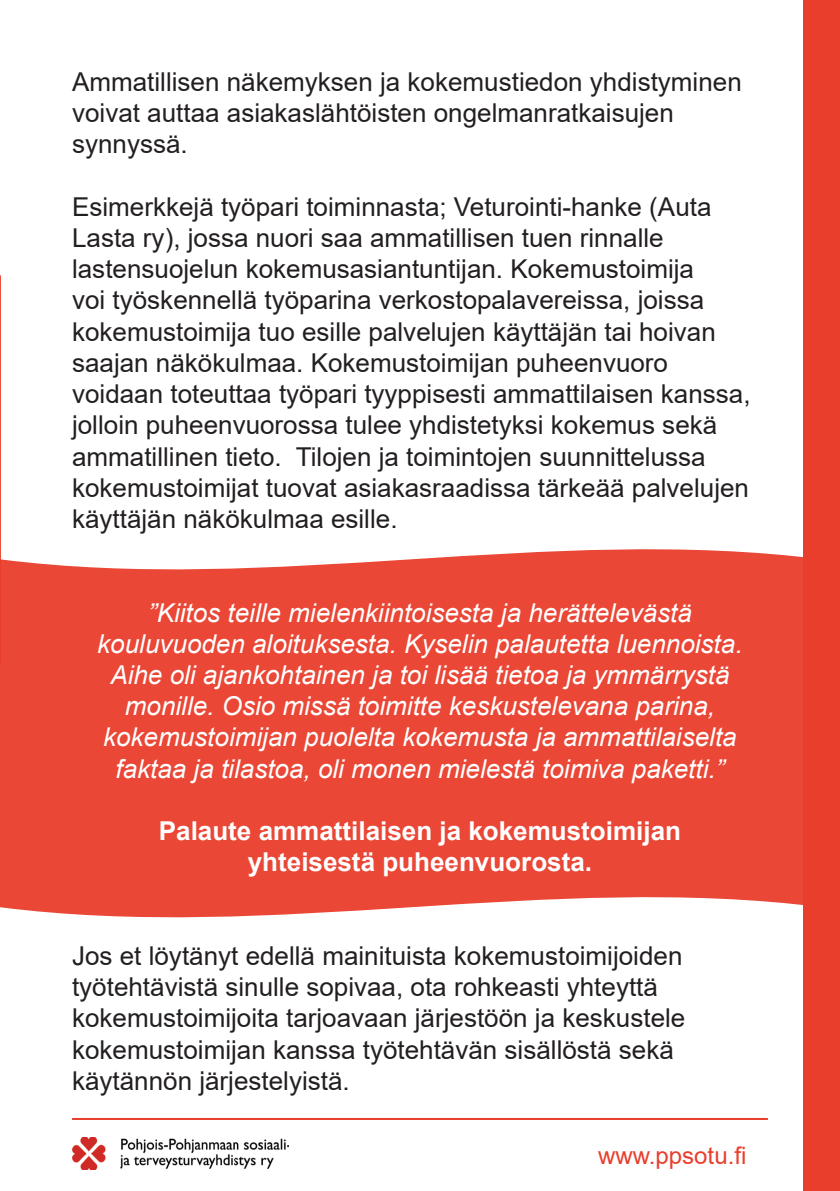
<style>
.page{position:relative;width:840px;height:1191px;background:#fff}
.page>*{position:absolute;margin:0;border:0;box-sizing:border-box;transform-origin:0 0}
.t1{font:26px/31.2px "Arial";color:#231f20}
.t2{font:italic 26px/31.2px "Arial";color:#fff;text-align:center}
.t3{font:700 26px/31.2px "Arial";color:#fff;text-align:center}
.t4{font:24px "Arial";color:#e93e2c}
</style>
<div class="page">
<div style="left:0;top:549px;width:803px;height:369px;background:#ea4736"></div>
<svg style="left:0;top:275px;width:1px;height:404px"></svg>
<div style="left:803px;top:0;width:36px;height:1191px;background:#e93e2c"></div>
<img style="left:73px;top:1137px;width:215px;height:32px">
<hr style="left:72px;top:1118px;width:695px;height:2px;background:#e93e2c">
<p class="t1" style="left:72px;top:66px;width:670px">Ammatillisen näkemyksen ja kokemustiedon yhdistyminen voivat auttaa asiakaslähtöisten ongelmanratkaisujen synnyssä.</p>
<p class="t1" style="left:72px;top:191px;width:679px">Esimerkkejä työpari toiminnasta; Veturointi-hanke (Auta Lasta ry), jossa nuori saa ammatillisen tuen rinnalle lastensuojelun kokemusasiantuntijan. Kokemustoimija<br>voi työskennellä työparina verkostopalavereissa, joissa kokemustoimija tuo esille palvelujen käyttäjän tai hoivan saajan näkökulmaa. Kokemustoimijan puheenvuoro voidaan toteuttaa työpari tyyppisesti ammattilaisen kanssa, jolloin puheenvuorossa tulee yhdistetyksi kokemus sekä ammatillinen tieto. Tilojen ja toimintojen suunnittelussa kokemustoimijat tuovat asiakasraadissa tärkeää palvelujen käyttäjän näkökulmaa esille.</p>
<p class="t2" style="left:97px;top:597px;width:646px">”Kiitos teille mielenkiintoisesta ja herättelevästä kouluvuoden aloituksesta. Kyselin palautetta luennoista.<br>Aihe oli ajankohtainen ja toi lisää tietoa ja ymmärrystä monille. Osio missä toimitte keskustelevana parina, kokemustoimijan puolelta kokemusta ja ammattilaiselta faktaa ja tilastoa, oli monen mielestä toimiva paketti.”</p>
<p class="t3" style="left:159px;top:815px;width:523px">Palaute ammattilaisen ja kokemustoimijan yhteisestä puheenvuorosta.</p>
<p class="t1" style="left:72px;top:940px;width:614px">Jos et löytänyt edellä mainituista kokemustoimijoiden työtehtävistä sinulle sopivaa, ota rohkeasti yhteyttä kokemustoimijoita tarjoavaan järjestöön ja keskustele kokemustoimijan kanssa työtehtävän sisällöstä sekä käytännön järjestelyistä.</p>
<p class="t4" style="left:597px;top:1138px;width:150px">www.ppsotu.fi</p>
</div>
